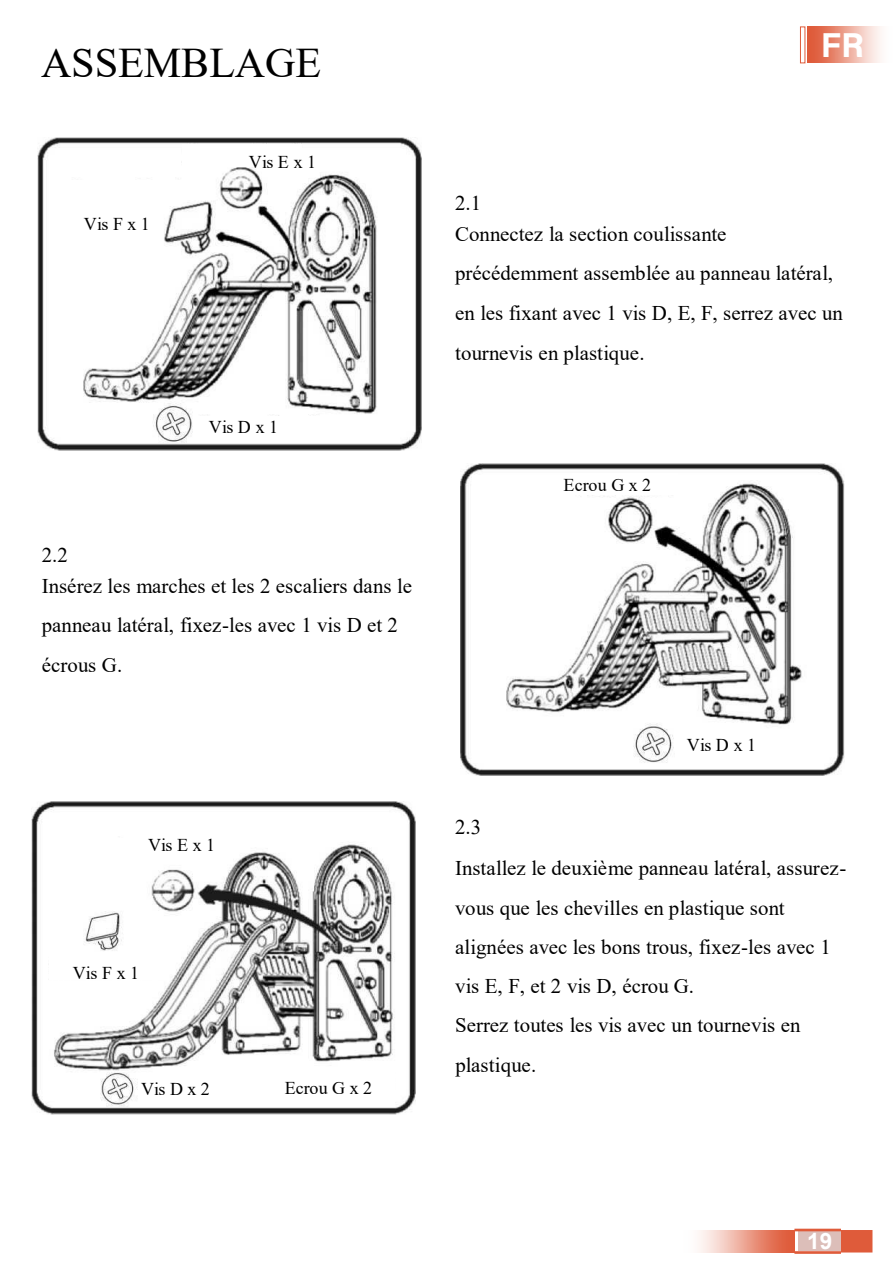
<style>
.page{position:relative;width:893px;height:1263px;background:#fff}
.page>*{position:absolute;margin:0;border:0;box-sizing:border-box;transform-origin:0 0}
.t1{font:42.15px "Times New Roman";letter-spacing:-.005em;color:#000}
.t2{font:700 22.5px "Arial";color:#fff}
.t3{font:20.85px/39.6px "Times New Roman";color:#000}
.t4{font:18px "Times New Roman";letter-spacing:.015em;color:#000}
</style>
<div class="page">
<img style="left:37px;top:138px;width:385px;height:313px">
<img style="left:461px;top:463px;width:383px;height:312px">
<img style="left:32px;top:802px;width:383px;height:313px">
<div style="left:807px;top:27px;width:84px;height:36px;background:linear-gradient(to right,#dc4c28,#fff)"></div>
<svg style="left:840px;top:1230px;width:32px;height:22px"></svg>
<div style="left:798px;top:1231px;width:42px;height:20px;background:#dcbeb9"></div>
<div style="left:683px;top:1230px;width:111px;height:22px;background:linear-gradient(to right,#fff,#dd502d)"></div>
<hr style="left:794px;top:1229px;width:46px;height:2px;background:#df5b3a">
<hr style="left:794px;top:1251px;width:46px;height:3px;background:#df5b3a">
<div style="left:800px;top:27px;width:5px;height:36px;border:1px solid #df5b3a"></div>
<div style="left:182px;top:144px;width:120px;height:23px;background:#fff"></div>
<div style="left:64px;top:180px;width:123px;height:22px;background:#fff"></div>
<div style="left:197px;top:416px;width:128px;height:22px;background:#fff"></div>
<div style="left:572px;top:474px;width:105px;height:21px;background:#fff"></div>
<div style="left:674px;top:732px;width:126px;height:28px;background:#fff"></div>
<div style="left:109px;top:838px;width:122px;height:25px;background:#fff"></div>
<div style="left:50px;top:956px;width:116px;height:23px;background:#fff"></div>
<div style="left:138px;top:1077px;width:127px;height:25px;background:#fff"></div>
<div style="left:288px;top:1071px;width:106px;height:22px;background:#fff"></div>
<svg style="left:823px;top:33px;width:39px;height:24px"></svg>
<h1 class="t1" style="left:41px;top:34px;width:281px">ASSEMBLAGE</h1>
<p class="t4" style="left:84px;top:211px;width:68px">VisFx1</p>
<p class="t4" style="left:249px;top:149px;width:69px">Vis E x 1</p>
<p class="t4" style="left:209px;top:414px;width:71px">VisDx1</p>
<p class="t3" style="left:42px;top:539px;width:372px;line-height:30.8px">2.2<br>Insérez les marches et les 2 escaliers dans le</p>
<p class="t3" style="left:42px;top:605px;width:358px">panneau latéral, fixez-les avec 1 vis D et 2 écrous G.</p>
<p class="t4" style="left:148px;top:832px;width:69px">Vis E x 1</p>
<p class="t4" style="left:73px;top:960px;width:68px">VisFx1</p>
<p class="t4" style="left:141px;top:1076px;width:70px">VisDx2</p>
<p class="t4" style="left:285px;top:1075px;width:89px">Ecrou G x 2</p>
<p class="t3" style="left:455px;top:187px;width:273px;line-height:30.6px">2.1<br>Connectez la section coulissante</p>
<p class="t3" style="left:455px;top:253px;width:389px">précédemment assemblée au panneau latéral, en les fixant avec 1 vis D, E, F, serrez avec un tournevis en plastique.</p>
<p class="t4" style="left:563px;top:473px;width:89px">Ecrou G x 2</p>
<p class="t4" style="left:686px;top:732px;width:71px">VisDx1</p>
<p class="t3" style="left:455px;top:807px;width:392px">2.3<br>Installez le deuxième panneau latéral, assurez&shy;vous que les chevilles en plastique sont alignées avec les bons trous, fixez-les avec 1 vis E, F, et 2 vis D, écrou G.<br>Serrez toutes les vis avec un tournevis en plastique.</p>
<p class="t2" style="left:807px;top:1225px;width:27px">19</p>
</div>
